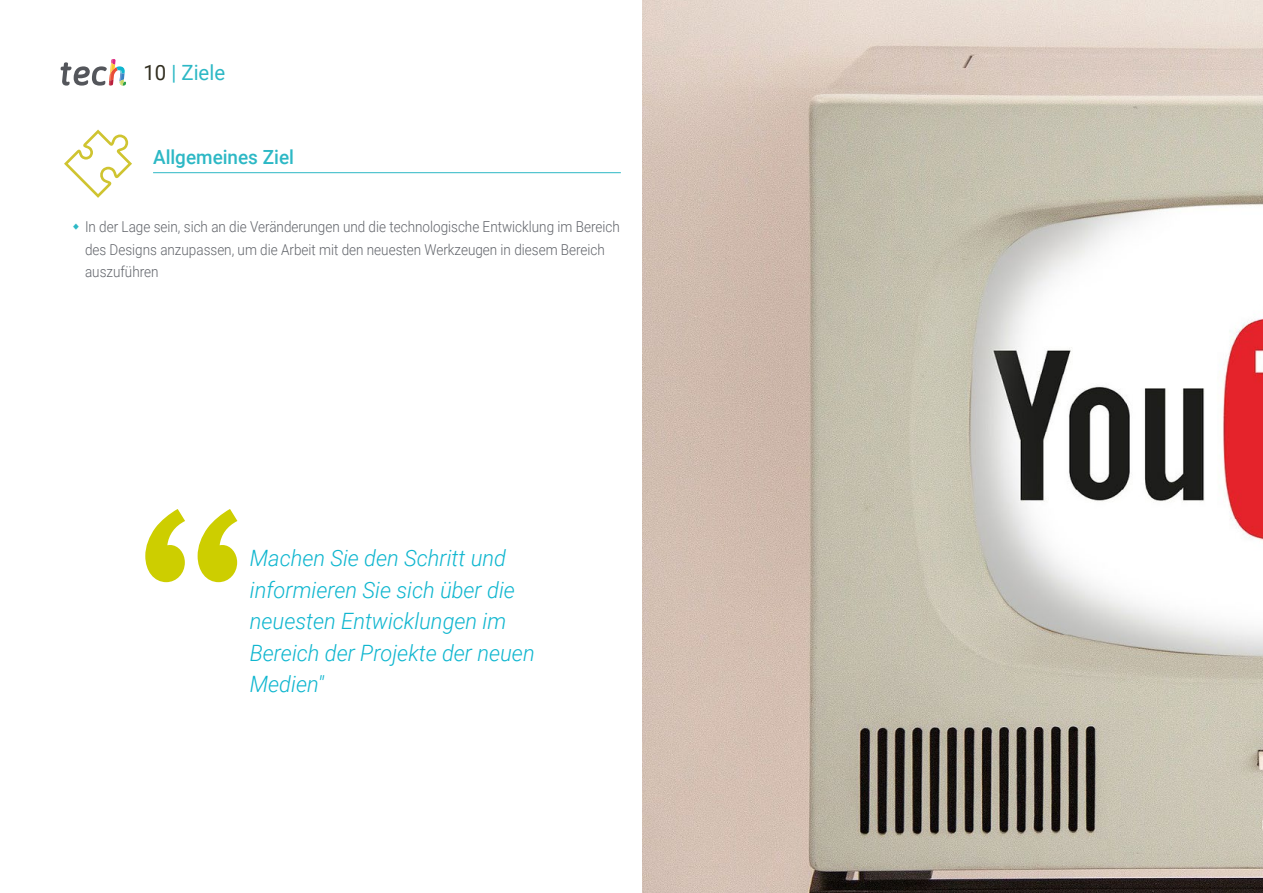
<style>
.page{position:relative;width:1263px;height:893px;background:#fff}
.page>*{position:absolute;margin:0;border:0;box-sizing:border-box;transform-origin:0 0}
.t1{font:italic 300 22.5px/31.5px "Roboto";color:#0fb6cf}
.t2{font:21px "Roboto";color:#2db8c5}
.t3{font:500 19.5px "Roboto";color:#2db8c5}
.t4{font:300 15px/22.5px "Roboto";color:#61646a;scale:.9 1}
.s1{color:#312e20}
</style>
<div class="page">
<hr style="left:153px;top:172px;width:468px;height:1px;background:#2db8c5">
<svg style="left:64px;top:130px;width:68px;height:68px"></svg>
<img style="left:642px;top:0;width:621px;height:893px">
<svg style="left:61px;top:59px;width:65px;height:27px"></svg>
<svg style="left:145px;top:509px;width:92px;height:73px"></svg>
<h2 class="t2" style="left:144px;top:57px;width:83px"><span class="s1">10</span> | Ziele</h2>
<h3 class="t3" style="left:153px;top:144px;width:142px">Allgemeines Ziel</h3>
<p class="t4" style="left:85px;top:215px;width:596px">In der Lage sein, sich an die Veränderungen und die technologische Entwicklung im Bereich des Designs anzupassen, um die Arbeit mit den neuesten Werkzeugen in diesem Bereich auszuführen</p>
<h1 class="t1" style="left:250px;top:541px;width:286px">Machen Sie den Schritt und informieren Sie sich über die neuesten Entwicklungen im<br>Bereich der Projekte der neuen<br>Medien"</h1>
</div>
